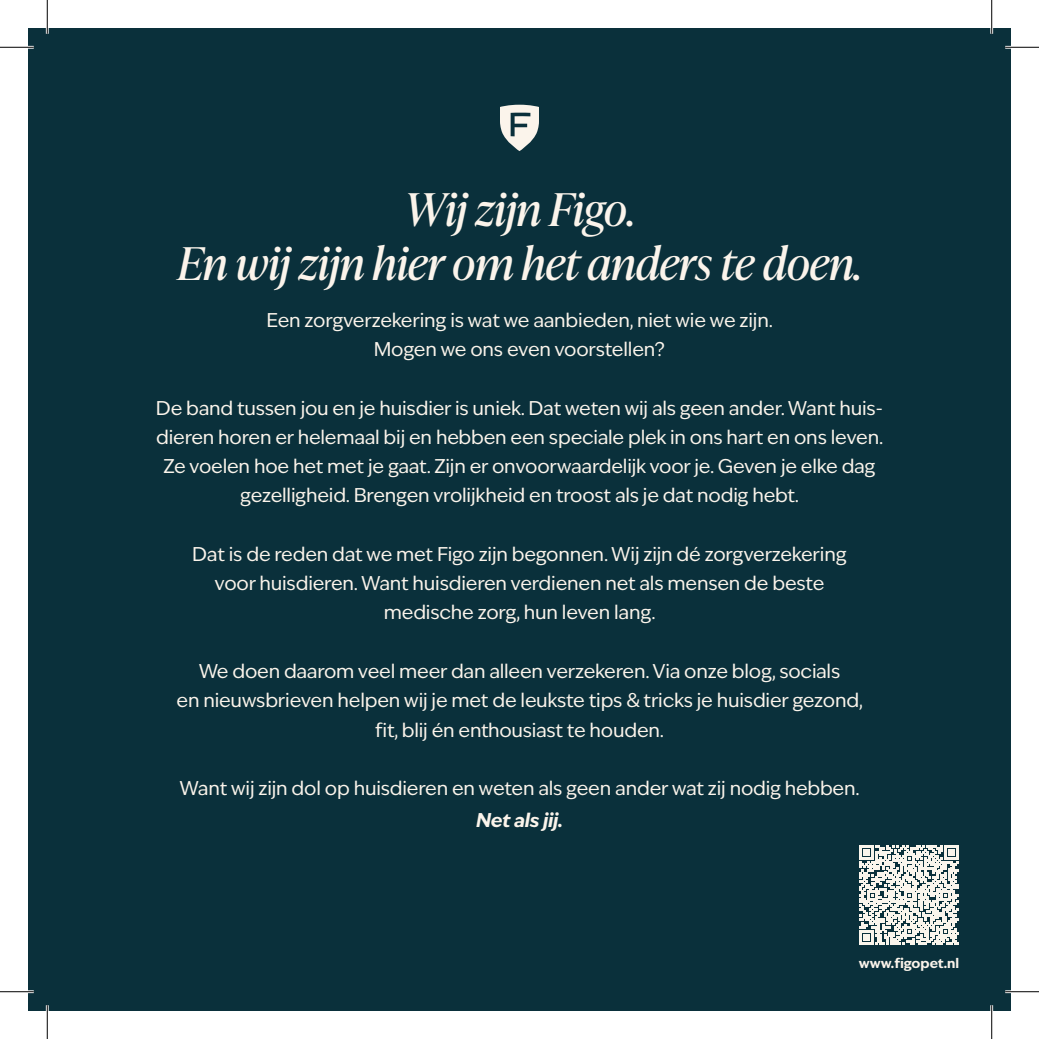
<style>
.page{position:relative;width:1039px;height:1039px;background:#fff}
.page>*{position:absolute;margin:0;border:0;box-sizing:border-box;transform-origin:0 0}
.t1{font:italic 45px "Ivy Presto Headline";color:#fbf4eb}
.t2{font:19.12px/29.2px "Ivy Epic";letter-spacing:-.01em;color:#fbf4eb;text-align:center}
.t3{font:700 13.5px "Ivy Epic";color:#fbf4eb}
.s1{font-weight:700;font-style:italic}
</style>
<div class="page">
<div style="left:28px;top:28px;width:982px;height:982px;background:#0a303b"></div>
<svg style="left:500px;top:105px;width:39px;height:46px"></svg>
<svg style="left:859px;top:845px;width:99px;height:99px"></svg>
<hr style="left:0;top:46px;width:34px;height:3px;background:#fff">
<hr style="left:1005px;top:46px;width:33px;height:3px;background:#fff">
<hr style="left:0;top:990px;width:34px;height:3px;background:#fff">
<hr style="left:1005px;top:990px;width:33px;height:3px;background:#fff">
<hr style="left:46px;top:0;width:3px;height:34px;background:#fff">
<hr style="left:46px;top:1005px;width:3px;height:33px;background:#fff">
<hr style="left:990px;top:0;width:3px;height:34px;background:#fff">
<hr style="left:990px;top:1005px;width:3px;height:33px;background:#fff">
<hr style="left:0;top:47px;width:34px;height:1px;background:#000">
<hr style="left:1005px;top:47px;width:33px;height:1px;background:#000">
<hr style="left:0;top:991px;width:34px;height:1px;background:#000">
<hr style="left:1005px;top:991px;width:33px;height:1px;background:#000">
<hr style="left:47px;top:0;width:1px;height:34px;background:#000">
<hr style="left:47px;top:1005px;width:1px;height:33px;background:#000">
<hr style="left:991px;top:0;width:1px;height:34px;background:#000">
<hr style="left:991px;top:1005px;width:1px;height:33px;background:#000">
<p class="t1" style="left:404px;top:178px;width:232px">Wij zijn Figo.</p>
<p class="t1" style="left:178px;top:232px;width:685px">En wij zijn hier om het anders te doen.</p>
<p class="t2" style="left:266px;top:305px;width:508px">Een zorgverzekering is wat we aanbieden, niet wie we zijn.</p>
<p class="t2" style="left:374px;top:334px;width:293px">Mogen we ons even voorstellen?</p>
<p class="t2" style="left:156px;top:393px;width:728px">De band tussen jou en je huisdier is uniek. Dat weten wij als geen ander. Want huis&shy;dieren horen er helemaal bij en hebben een speciale plek in ons hart en ons leven.<br>Ze voelen hoe het met je gaat. Zijn er onvoorwaardelijk voor je. Geven je elke dag gezelligheid. Brengen vrolijkheid en troost als je dat nodig hebt.</p>
<p class="t2" style="left:192px;top:539px;width:656px">Dat is de reden dat we met Figo zijn begonnen. Wij zijn dé zorgverzekering voor huisdieren. Want huisdieren verdienen net als mensen de beste medische zorg, hun leven lang.</p>
<p class="t2" style="left:176px;top:656px;width:687px">We doen daarom veel meer dan alleen verzekeren. Via onze blog, socials<br>en nieuwsbrieven helpen wij je met de leukste tips &amp; tricks je huisdier gezond, fit, blij én enthousiast te houden.</p>
<p class="t2" style="left:180px;top:772px;width:681px;line-height:31.5px">Want wij zijn dol op huisdieren en weten als geen ander wat zij nodig hebben.<br><span class="s1">Net als jij.</span></p>
<p class="t3" style="left:858px;top:954px;width:102px">www.figopet.nl</p>
</div>
